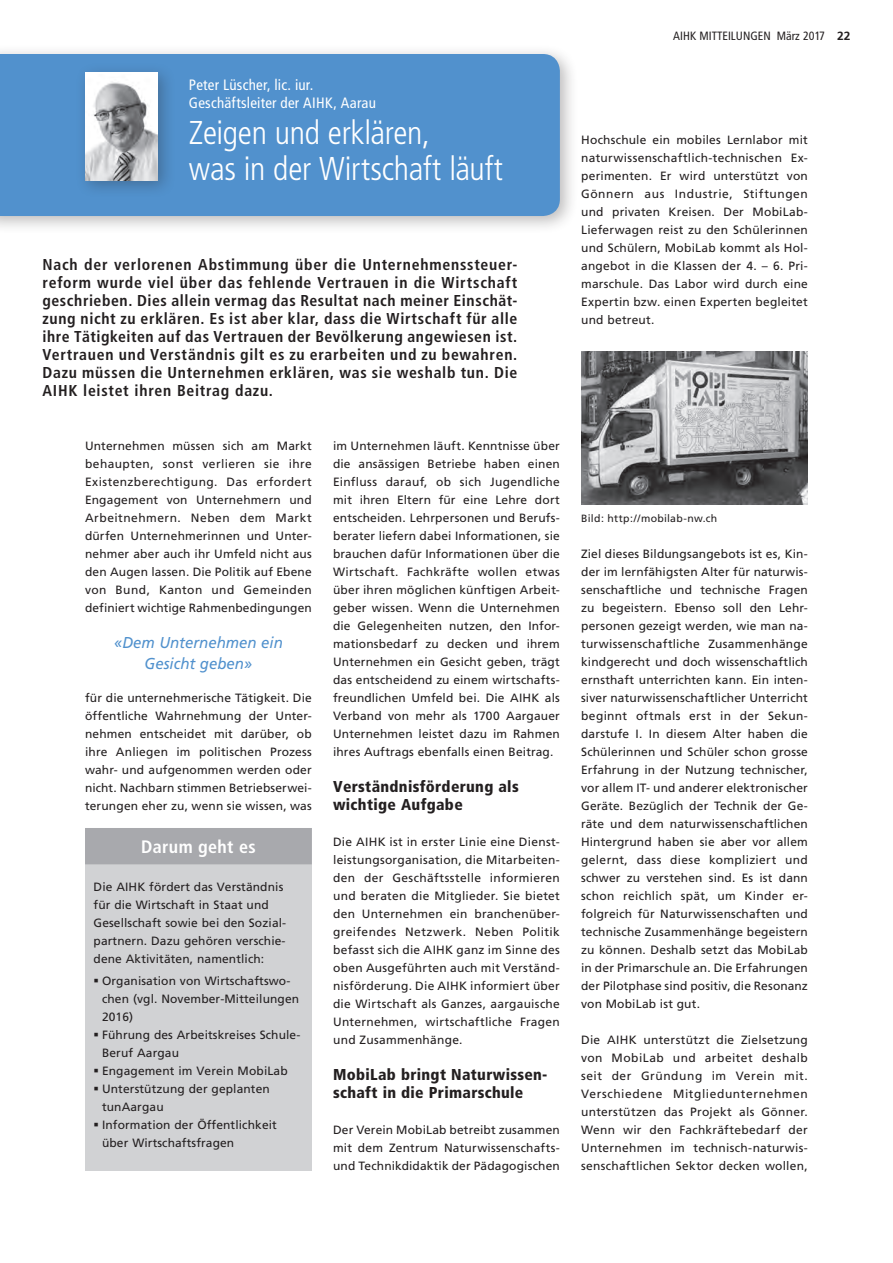
<style>
.page{position:relative;width:893px;height:1263px;background:#fff}
.page>*{position:absolute;margin:0;border:0;box-sizing:border-box;transform-origin:0 0}
.haupttitel{font:300 condensed 33px/36px "Frutiger";letter-spacing:-.01em;color:#fff}
.haupttitel_grau{font:700 condensed 18px "Frutiger";letter-spacing:.02em;color:#fff}
.lead__Abstand_nach{font:700 condensed 15.75px/18px "Frutiger";letter-spacing:.045em;color:#231f20;text-align:justify}
.zwischentitel{font:900 condensed 15.75px/18px "Frutiger";letter-spacing:.02em;color:#231f20}
.störer{font:italic 15.75px/21px "Frutiger";color:#5191cd;text-align:center;scale:.95 1}
.autor{font:condensed 15px/18px "Frutiger";letter-spacing:.015em;color:#fff}
.fliesstext{font:12px/18px "Frutiger";letter-spacing:.015em;color:#231f20;text-align:justify}
.t1{font:12px/18px "Frutiger LT";letter-spacing:.01em;color:#231f20}
.text_grau{font:12px/18px "Frutiger";letter-spacing:.01em;color:#231f20}
.teaser{font:condensed 12px "Frutiger";color:#231f20}
.legende{font:10.5px "Frutiger";letter-spacing:.025em;color:#231f20}
.s1{font-family:"Frutiger LT45";font-weight:300;font-stretch:normal}
</style>
<div class="page">
<div style="left:0;top:44px;width:578px;height:191px;background:#231f20;opacity:.3"></div>
<div style="left:0;top:54px;width:560px;height:162px;background:#5191cd"></div>
<div style="left:85px;top:828px;width:227px;height:342px;background:#d1d2d4"></div>
<div style="left:85px;top:828px;width:227px;height:36px;background:#a8a9ad"></div>
<div style="left:75px;top:62px;width:101px;height:137px;background:#231f20;opacity:.3"></div>
<img style="left:85px;top:74px;width:73px;height:106px">
<img style="left:581px;top:351px;width:227px;height:153px">
<p class="autor" style="left:189px;top:76px;width:188px">Peter Lüscher, lic. iur.<br>Geschäftsleiter der AIHK, Aarau</p>
<p class="haupttitel" style="left:189px;top:115px;width:316px">Zeigen und erklären,<br>was in der Wirtschaft läuft</p>
<p class="lead__Abstand_nach" style="left:43px;top:256px;width:476px">Nach der verlorenen Abstimmung über die Unternehmenssteuer&shy;reform wurde viel über das fehlende Vertrauen in die Wirtschaft geschrieben. Dies allein vermag das Resultat nach meiner Einschät&shy;zung nicht zu erklären. Es ist aber klar, dass die Wirtschaft für alle ihre Tätigkeiten auf das Vertrauen der Bevölkerung angewiesen ist.<br>Vertrauen und Verständnis gilt es zu erarbeiten und zu bewahren.<br>Dazu müssen die Unternehmen erklären, was sie weshalb tun. Die AIHK leistet ihren Beitrag dazu.</p>
<p class="fliesstext" style="left:85px;top:437px;width:228px">Unternehmen müssen sich am Markt behaupten, sonst verlieren sie ihre Existenzberechtigung. Das erfordert Engagement von Unternehmern und Arbeitnehmern. Neben dem Markt dürfen Unternehmerinnen und Unter&shy;nehmer aber auch ihr Umfeld nicht aus den Augen lassen. Die Politik auf Ebene von Bund, Kanton und Gemeinden definiert wichtige Rahmenbedingungen</p>
<p class="störer" style="left:114px;top:632px;width:179px">«Dem Unternehmen ein<br>Gesicht geben»</p>
<p class="fliesstext" style="left:85px;top:689px;width:228px">für die unternehmerische Tätigkeit. Die öffentliche Wahrnehmung der Unter&shy;nehmen entscheidet mit darüber, ob ihre Anliegen im politischen Prozess wahr- und aufgenommen werden oder nicht. Nachbarn stimmen Betriebserwei&shy;terungen eher zu, wenn sie wissen, was</p>
<p class="haupttitel_grau" style="left:141px;top:836px;width:116px">Darum geht es</p>
<p class="text_grau" style="left:94px;top:877px;width:194px">Die AIHK fördert das Verständnis für die Wirtschaft in Staat und Gesellschaft sowie bei den Sozial&shy;partnern. Dazu gehören verschie&shy;dene Aktivitäten, namentlich:</p>
<p class="t1" style="left:102px;top:972px;width:199px">Organisation von Wirtschaftswo&shy;chen (vgl. November-Mitteilungen<br>2016)</p>
<p class="t1" style="left:102px;top:1026px;width:200px">Führung des Arbeitskreises Schule-<br>Beruf Aargau</p>
<p class="t1" style="left:102px;top:1062px;width:187px">Engagement im Verein MobiLab</p>
<p class="t1" style="left:102px;top:1080px;width:169px">Unterstützung der geplanten tunAargau</p>
<p class="t1" style="left:102px;top:1116px;width:176px">Information der Öffentlichkeit über Wirtschaftsfragen</p>
<p class="fliesstext" style="left:333px;top:437px;width:228px">im Unternehmen läuft. Kenntnisse über die ansässigen Betriebe haben einen Einfluss darauf, ob sich Jugendliche mit ihren Eltern für eine Lehre dort entscheiden. Lehrpersonen und Berufs&shy;berater liefern dabei Informationen, sie brauchen dafür Informationen über die Wirtschaft. Fachkräfte wollen etwas über ihren möglichen künftigen Arbeit&shy;geber wissen. Wenn die Unternehmen die Gelegenheiten nutzen, den Infor&shy;mationsbedarf zu decken und ihrem Unternehmen ein Gesicht geben, trägt das entscheidend zu einem wirtschafts&shy;freundlichen Umfeld bei. Die AIHK als Verband von mehr als 1700 Aargauer Unternehmen leistet dazu im Rahmen ihres Auftrags ebenfalls einen Beitrag.</p>
<p class="zwischentitel" style="left:333px;top:777px;width:187px">Verständnisförderung als wichtige Aufgabe</p>
<p class="fliesstext" style="left:333px;top:833px;width:228px">Die AIHK ist in erster Linie eine Dienst&shy;leistungsorganisation, die Mitarbeiten&shy;den der Geschäftsstelle informieren und beraten die Mitglieder. Sie bietet den Unternehmen ein branchenüber&shy;greifendes Netzwerk. Neben Politik befasst sich die AIHK ganz im Sinne des oben Ausgeführten auch mit Verständ&shy;nisförderung. Die AIHK informiert über die Wirtschaft als Ganzes, aargauische Unternehmen, wirtschaftliche Fragen und Zusammenhänge.</p>
<p class="zwischentitel" style="left:333px;top:1065px;width:215px">MobiLab bringt Naturwissen&shy;schaft in die Primarschule</p>
<p class="fliesstext" style="left:333px;top:1121px;width:228px">Der Verein MobiLab betreibt zusammen mit dem Zentrum Naturwissenschafts&shy;und Technikdidaktik der Pädagogischen</p>
<p class="teaser" style="left:673px;top:29px;width:179px">AIHK MITTEILUNGEN März 2017 <span class="s1">22</span></p>
<p class="fliesstext" style="left:581px;top:131px;width:228px">Hochschule ein mobiles Lernlabor mit naturwissenschaftlich-technischen Ex&shy;perimenten. Er wird unterstützt von Gönnern aus Industrie, Stiftungen und privaten Kreisen. Der MobiLab-Lieferwagen reist zu den Schülerinnen und Schülern, MobiLab kommt als Hol&shy;angebot in die Klassen der 4. – 6. Pri&shy;marschule. Das Labor wird durch eine Expertin bzw. einen Experten begleitet und betreut.</p>
<p class="legende" style="left:581px;top:512px;width:138px">Bild: http://mobilab-nw.ch</p>
<p class="fliesstext" style="left:581px;top:545px;width:228px">Ziel dieses Bildungsangebots ist es, Kin&shy;der im lernfähigsten Alter für naturwis&shy;senschaftliche und technische Fragen zu begeistern. Ebenso soll den Lehr&shy;personen gezeigt werden, wie man na&shy;turwissenschaftliche Zusammenhänge kindgerecht und doch wissenschaftlich ernsthaft unterrichten kann. Ein inten&shy;siver naturwissenschaftlicher Unterricht beginnt oftmals erst in der Sekun&shy;darstufe I. In diesem Alter haben die Schülerinnen und Schüler schon grosse Erfahrung in der Nutzung technischer, vor allem IT- und anderer elektronischer Geräte. Bezüglich der Technik der Ge&shy;räte und dem naturwissenschaftlichen Hintergrund haben sie aber vor allem gelernt, dass diese kompliziert und schwer zu verstehen sind. Es ist dann schon reichlich spät, um Kinder er&shy;folgreich für Naturwissenschaften und technische Zusammenhänge begeistern zu können. Deshalb setzt das MobiLab in der Primarschule an. Die Erfahrungen der Pilotphase sind positiv, die Resonanz von MobiLab ist gut.</p>
<p class="fliesstext" style="left:581px;top:1031px;width:228px">Die AIHK unterstützt die Zielsetzung von MobiLab und arbeitet deshalb seit der Gründung im Verein mit.<br>Verschiedene Mitgliedunternehmen unterstützen das Projekt als Gönner.<br>Wenn wir den Fachkräftebedarf der Unternehmen im technisch-naturwis&shy;senschaftlichen Sektor decken wollen,</p>
</div>
